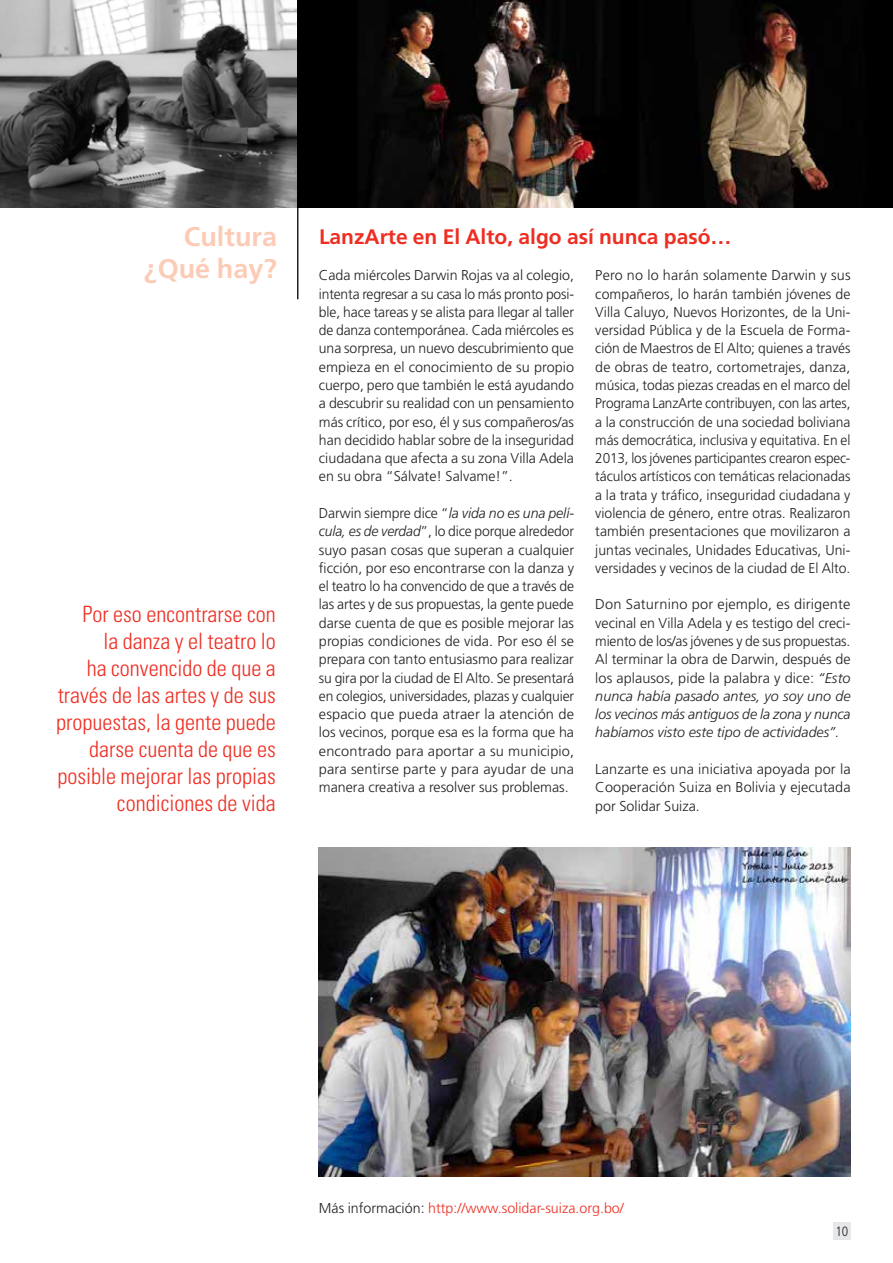
<style>
.page{position:relative;width:893px;height:1263px;background:#fff}
.page>*{position:absolute;margin:0;border:0;box-sizing:border-box;transform-origin:0 0}
.t1{font:700 27px/32.4px "Frutiger LT Std";color:#fccbb5;text-align:right}
.t2{font:300 condensed 22.5px/27px "Univers LT Std";color:#ee2e22;text-align:right}
.t3{font:700 21px "Frutiger LT Std";color:#ee2e22}
.t4{font:300 14.25px/18.3px "Frutiger LT Std";color:#231f20;text-align:justify}
.t5{font:300 14.25px "Frutiger LT Std";color:#ee2e22}
.t6{font:300 condensed 13.5px "Frutiger LT Std";color:#231f20}
.s1{font-style:italic}
.s2{color:#231f20}
</style>
<div class="page">
<div style="left:833px;top:1222px;width:17px;height:17px;background:#e6e7e9"></div>
<hr style="left:297px;top:207px;width:1px;height:92px;background:#231f20">
<img style="left:0;top:0;width:298px;height:207px">
<img style="left:298px;top:0;width:595px;height:207px">
<img style="left:319px;top:847px;width:531px;height:329px">
<h1 class="t1" style="left:144px;top:220px;width:134px">Cultura ¿Qué hay?</h1>
<h3 class="t3" style="left:319px;top:224px;width:414px">LanzArte en El Alto, algo así nunca pasó…</h3>
<p class="t4" style="left:319px;top:266px;width:257px">Cada miércoles Darwin Rojas va al colegio, intenta regresar a su casa lo más pronto posi&shy;ble, hace tareas y se alista para llegar al taller de danza contemporánea. Cada miércoles es una sorpresa, un nuevo descubrimiento que empieza en el conocimiento de su propio cuerpo, pero que también le está ayudando a descubrir su realidad con un pensamiento más crítico, por eso, él y sus compañeros/as han decidido hablar sobre de la inseguridad ciudadana que afecta a su zona Villa Adela en su obra “Sálvate! Salvame!”.</p>
<p class="t4" style="left:319px;top:504px;width:257px">Darwin siempre dice “<span class="s1">la vida no es una pelí&shy;cula, es de verdad</span>”, lo dice porque alrededor suyo pasan cosas que superan a cualquier ficción, por eso encontrarse con la danza y el teatro lo ha convencido de que a través de las artes y de sus propuestas, la gente puede darse cuenta de que es posible mejorar las propias condiciones de vida. Por eso él se prepara con tanto entusiasmo para realizar su gira por la ciudad de El Alto. Se presentará en colegios, universidades, plazas y cualquier espacio que pueda atraer la atención de los vecinos, porque esa es la forma que ha encontrado para aportar a su municipio, para sentirse parte y para ayudar de una manera creativa a resolver sus problemas.</p>
<p class="t4" style="left:595px;top:266px;width:257px">Pero no lo harán solamente Darwin y sus compañeros, lo harán también jóvenes de Villa Caluyo, Nuevos Horizontes, de la Uni&shy;versidad Pública y de la Escuela de Forma&shy;ción de Maestros de El Alto; quienes a través de obras de teatro, cortometrajes, danza, música, todas piezas creadas en el marco del Programa LanzArte contribuyen, con las artes, a la construcción de una sociedad boliviana más democrática, inclusiva y equitativa. En el 2013, los jóvenes participantes crearon espec&shy;táculos artísticos con temáticas relacionadas a la trata y tráfico, inseguridad ciudadana y violencia de género, entre otras. Realizaron también presentaciones que movilizaron a juntas vecinales, Unidades Educativas, Uni&shy;versidades y vecinos de la ciudad de El Alto.</p>
<p class="t4" style="left:595px;top:595px;width:257px">Don Saturnino por ejemplo, es dirigente vecinal en Villa Adela y es testigo del creci&shy;miento de los/as jóvenes y de sus propuestas.<br>Al terminar la obra de Darwin, después de los aplausos, pide la palabra y dice: <span class="s1">“Esto nunca había pasado antes, yo soy uno de los vecinos más antiguos de la zona y nunca habíamos visto este tipo de actividades”.</span></p>
<p class="t4" style="left:595px;top:760px;width:257px">Lanzarte es una iniciativa apoyada por la Cooperación Suiza en Bolivia y ejecutada por Solidar Suiza.</p>
<h2 class="t2" style="left:56px;top:600px;width:221px">Por eso encontrarse con<br>la danza y el teatro lo<br>ha convencido de que a través de las artes y de sus propuestas, la gente puede darse cuenta de que es posible mejorar las propias condiciones de vida</h2>
<p class="t5" style="left:319px;top:1200px;width:306px"><span class="s2">Más información:</span> http://www.solidar-suiza.org.bo/</p>
<p class="t6" style="left:835px;top:1223px;width:14px">10</p>
</div>
